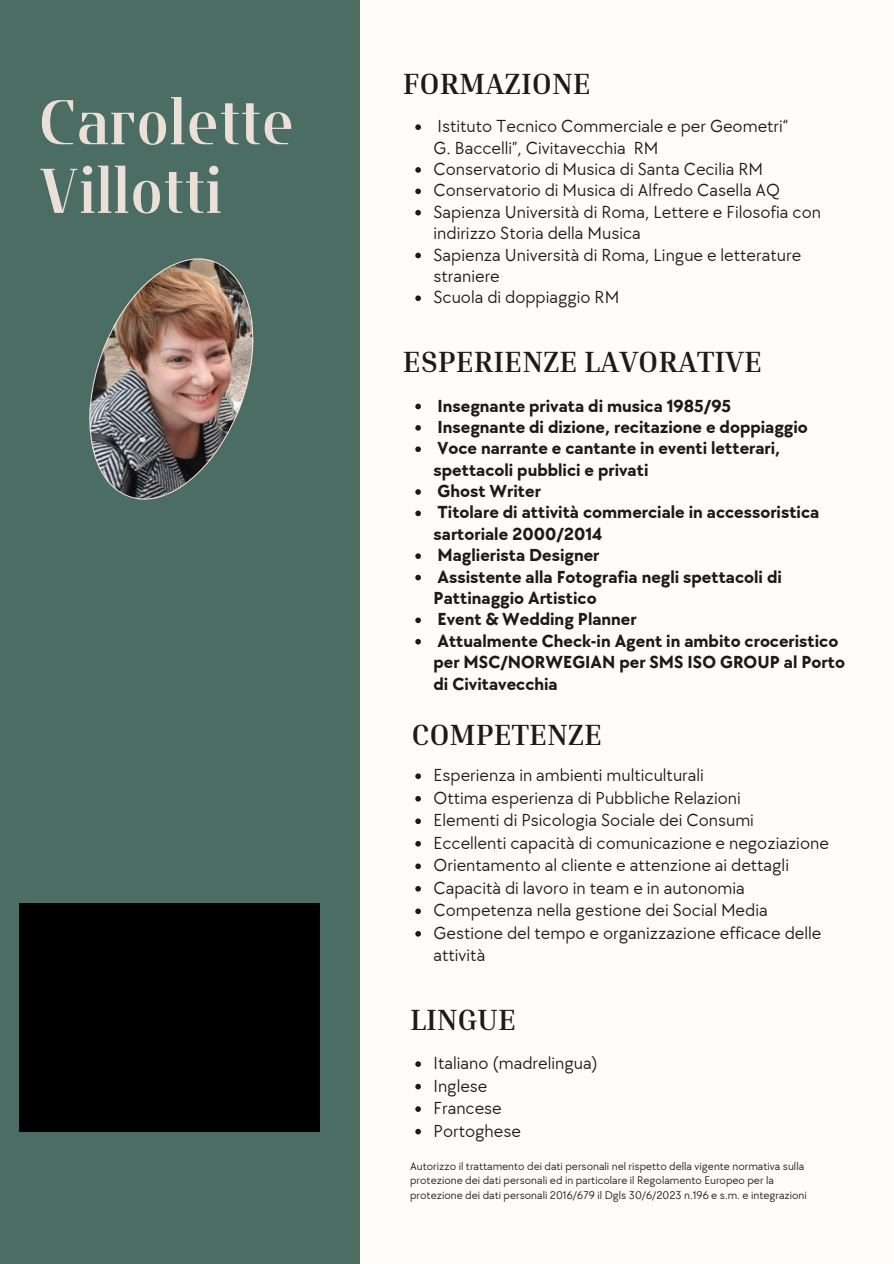
<style>
.page{position:relative;width:894px;height:1264px;background:#fff}
.page>*{position:absolute;margin:0;border:0;box-sizing:border-box;transform-origin:0 0}
.t1{font:63px "Flatory Serif 700 Semi Cond";letter-spacing:.03em;color:#ebe0d7}
.t2{font:700 30px "Inria Serif";color:#1e1a1b}
.t3{font:18px/21.3px "TT Chocolates";color:#1e1a1b}
.t4{font:700 18px/21.3px "TT Chocolates";color:#1e1a1b}
.t5{font:11.4px/14.2px "TT Chocolates";color:#1e1a1b}
</style>
<div class="page">
<div style="left:0;top:0;width:893px;height:1263px;background:#fffcfa"></div>
<div style="left:0;top:0;width:360px;height:1263px;background:#4b6d64"></div>
<img style="left:89px;top:258px;width:164px;height:241px">
<svg style="left:415px;top:124px;width:6px;height:6px"></svg>
<svg style="left:415px;top:167px;width:6px;height:6px"></svg>
<svg style="left:415px;top:188px;width:6px;height:6px"></svg>
<svg style="left:415px;top:210px;width:6px;height:5px"></svg>
<svg style="left:415px;top:253px;width:6px;height:5px"></svg>
<svg style="left:415px;top:295px;width:6px;height:6px"></svg>
<svg style="left:415px;top:403px;width:6px;height:6px"></svg>
<svg style="left:415px;top:425px;width:6px;height:5px"></svg>
<svg style="left:415px;top:446px;width:6px;height:6px"></svg>
<svg style="left:415px;top:489px;width:6px;height:6px"></svg>
<svg style="left:415px;top:510px;width:6px;height:6px"></svg>
<svg style="left:415px;top:553px;width:6px;height:6px"></svg>
<svg style="left:415px;top:574px;width:6px;height:6px"></svg>
<svg style="left:415px;top:617px;width:6px;height:6px"></svg>
<svg style="left:415px;top:639px;width:6px;height:5px"></svg>
<svg style="left:415px;top:773px;width:6px;height:6px"></svg>
<svg style="left:415px;top:796px;width:6px;height:5px"></svg>
<svg style="left:415px;top:818px;width:6px;height:6px"></svg>
<svg style="left:415px;top:841px;width:6px;height:5px"></svg>
<svg style="left:415px;top:863px;width:6px;height:6px"></svg>
<svg style="left:415px;top:886px;width:6px;height:5px"></svg>
<svg style="left:415px;top:908px;width:6px;height:6px"></svg>
<svg style="left:415px;top:931px;width:6px;height:5px"></svg>
<svg style="left:415px;top:1061px;width:6px;height:5px"></svg>
<svg style="left:415px;top:1083px;width:6px;height:6px"></svg>
<svg style="left:415px;top:1106px;width:6px;height:5px"></svg>
<svg style="left:415px;top:1128px;width:6px;height:6px"></svg>
<div style="left:19px;top:903px;width:300px;height:228px;background:#000"></div>
<p class="t1" style="left:40px;top:86px;width:255px">Carolette</p>
<p class="t1" style="left:40px;top:154px;width:183px">Villotti</p>
<p class="t2" style="left:403px;top:65px;width:189px">FORMAZIONE</p>
<p class="t3" style="left:433px;top:116px;width:356px">Istituto Tecnico Commerciale e per Geometri“<br>G. Baccelli”, Civitavecchia RM</p>
<h2 class="t3" style="left:433px;top:159px;width:331px">Conservatorio di Musica di Santa Cecilia RM</h2>
<h3 class="t3" style="left:433px;top:180px;width:348px">Conservatorio di Musica di Alfredo Casella AQ</h3>
<p class="t3" style="left:433px;top:202px;width:389px">Sapienza Università di Roma, Lettere e Filosofia con indirizzo Storia della Musica</p>
<p class="t3" style="left:433px;top:244px;width:369px">Sapienza Università di Roma, Lingue e letterature straniere</p>
<p class="t3" style="left:433px;top:287px;width:187px">Scuola di doppiaggio RM</p>
<p class="t2" style="left:403px;top:342px;width:361px">ESPERIENZE LAVORATIVE</p>
<p class="t4" style="left:437px;top:395px;width:295px">Insegnante privata di musica 1985/95</p>
<p class="t4" style="left:437px;top:417px;width:372px">Insegnante di dizione, recitazione e doppiaggio</p>
<h2 class="t4" style="left:433px;top:438px;width:348px">Voce narrante e cantante in eventi letterari, spettacoli pubblici e privati</h2>
<p class="t4" style="left:437px;top:481px;width:105px">Ghost Writer</p>
<p class="t4" style="left:433px;top:502px;width:387px">Titolare di attività commerciale in accessoristica sartoriale 2000/2014</p>
<p class="t4" style="left:437px;top:545px;width:163px">Maglierista Designer</p>
<p class="t4" style="left:433px;top:566px;width:350px">Assistente alla Fotografia negli spettacoli di<br>Pattinaggio Artistico</p>
<p class="t4" style="left:437px;top:609px;width:201px">Event &amp; Wedding Planner</p>
<p class="t4" style="left:433px;top:630px;width:413px">Attualmente Check-in Agent in ambito croceristico per MSC/NORWEGIAN per SMS ISO GROUP al Porto di Civitavecchia</p>
<p class="t2" style="left:411px;top:716px;width:192px">COMPETENZE</p>
<p class="t3" style="left:433px;top:765px;width:272px">Esperienza in ambienti multiculturali</p>
<p class="t3" style="left:433px;top:787px;width:309px">Ottima esperienza di Pubbliche Relazioni</p>
<h2 class="t3" style="left:433px;top:810px;width:322px">Elementi di Psicologia Sociale dei Consumi</h2>
<p class="t3" style="left:433px;top:832px;width:397px">Eccellenti capacità di comunicazione e negoziazione</p>
<p class="t3" style="left:433px;top:855px;width:357px">Orientamento al cliente e attenzione ai dettagli</p>
<p class="t3" style="left:433px;top:877px;width:313px">Capacità di lavoro in team e in autonomia</p>
<p class="t3" style="left:433px;top:900px;width:335px">Competenza nella gestione dei Social Media</p>
<p class="t3" style="left:433px;top:922px;width:389px;line-height:22.5px">Gestione del tempo e organizzazione efficace delle attività</p>
<p class="t2" style="left:410px;top:1000px;width:107px">LINGUE</p>
<p class="t3" style="left:433px;top:1053px;width:166px">Italiano (madrelingua)</p>
<p class="t3" style="left:433px;top:1075px;width:55px">Inglese</p>
<h2 class="t3" style="left:433px;top:1098px;width:70px">Francese</h2>
<p class="t3" style="left:433px;top:1120px;width:89px">Portoghese</p>
<p class="t5" style="left:410px;top:1159px;width:398px">Autorizzo il trattamento dei dati personali nel rispetto della vigente normativa sulla protezione dei dati personali ed in particolare il Regolamento Europeo per la protezione dei dati personali 2016/679 il Dgls 30/6/2023 n.196 e s.m. e integrazioni</p>
</div>
